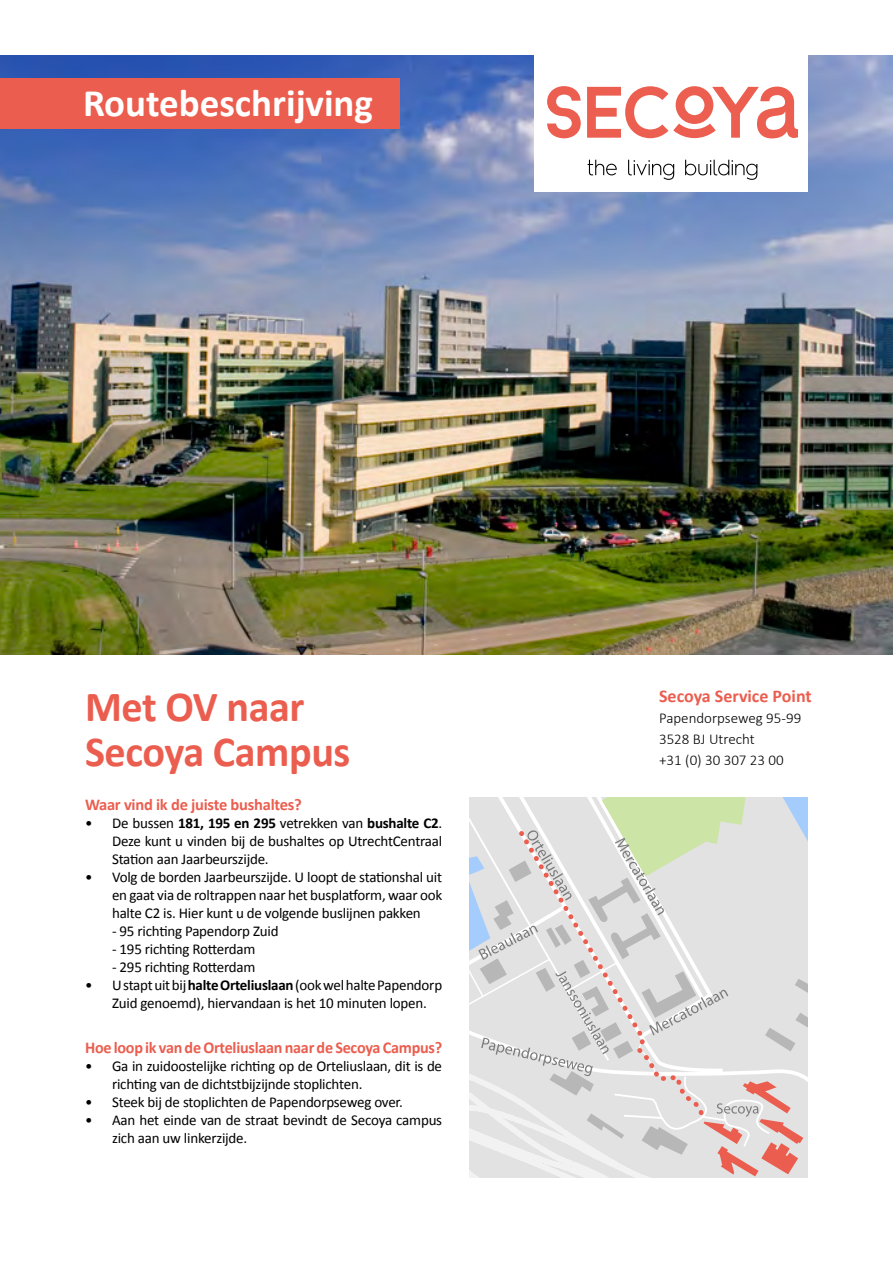
<style>
.page{position:relative;width:893px;height:1263px;background:#fff}
.page>*{position:absolute;margin:0;border:0;box-sizing:border-box;transform-origin:0 0}
.t1{font:700 43.05px/45px "Calibri";letter-spacing:-.01em;color:#eb5e4f}
.t2{font:700 39px "Calibri";color:#fff}
.t3{font:700 18px "Calibri";color:#eb5e4f}
.t4{font:700 16.5px "Calibri";letter-spacing:-.015em;color:#eb5e4f}
.t5{font:15px/18px "Calibri";letter-spacing:-.015em;color:#000}
.t6{font:300 15px/21px "Calibri";color:#000}
.s1{font-weight:700}
</style>
<div class="page">
<img style="left:0;top:55px;width:893px;height:600px">
<div style="left:0;top:78px;width:400px;height:51px;background:#eb5e4f"></div>
<div style="left:535px;top:39px;width:273px;height:152px;background:#fff"></div>
<svg style="left:547px;top:86px;width:34px;height:52px"></svg>
<svg style="left:587px;top:86px;width:211px;height:52px"></svg>
<svg style="left:588px;top:160px;width:29px;height:15px"></svg>
<svg style="left:628px;top:160px;width:46px;height:20px"></svg>
<svg style="left:685px;top:160px;width:72px;height:20px"></svg>
<svg style="left:469px;top:797px;width:339px;height:381px;background:#dfddda"></svg>
<svg style="left:515px;top:827px;width:191px;height:296px;background:#dddcd9"></svg>
<h2 class="t2" style="left:83px;top:78px;width:292px">Routebeschrijving</h2>
<h1 class="t1" style="left:85px;top:684px;width:267px">Met OV naar<br>Secoya Campus</h1>
<p class="t4" style="left:85px;top:794px;width:218px">Waar vind ik de juiste bushaltes?</p>
<p class="t5" style="left:112px;top:814px;width:332px;text-align:justify;text-indent:-27px">• De bussen <span class="s1">181, 195 en 295</span> vetrekken van <span class="s1">bushalte C2</span>.<br>Deze kunt u vinden bij de bushaltes op UtrechtCentraal Station aan Jaarbeurszijde.</p>
<p class="t5" style="left:112px;top:868px;width:332px;text-align:justify;text-indent:-27px">• Volg de borden Jaarbeurszijde. U loopt de stationshal uit en gaat via de roltrappen naar het busplatform, waar ook halte C2 is. Hier kunt u de volgende buslijnen pakken</p>
<p class="t5" style="left:112px;top:922px;width:168px">- 95 richting Papendorp Zuid</p>
<p class="t5" style="left:112px;top:940px;width:145px">- 195 richting Rotterdam</p>
<p class="t5" style="left:112px;top:958px;width:145px">- 295 richting Rotterdam</p>
<p class="t5" style="left:112px;top:976px;width:332px;text-indent:-27px">• U stapt uit bij <span class="s1">halte Orteliuslaan</span> (ook wel halte Papendorp<br>Zuid genoemd), hiervandaan is het 10 minuten lopen.</p>
<p class="t4" style="left:85px;top:1037px;width:359px">Hoe loop ik van de Orteliuslaan naar de Secoya Campus?</p>
<p class="t5" style="left:112px;top:1057px;width:332px;text-indent:-27px">• Ga in zuidoostelijke richting op de Orteliuslaan, dit is de richting van de dichtstbijzijnde stoplichten.</p>
<p class="t5" style="left:85px;top:1093px;width:319px">• Steek bij de stoplichten de Papendorpseweg over.</p>
<p class="t5" style="left:112px;top:1111px;width:332px;text-indent:-27px">• Aan het einde van de straat bevindt de Secoya campus zich aan uw linkerzijde.</p>
<p class="t3" style="left:659px;top:685px;width:154px">Secoya Service Point</p>
<p class="t6" style="left:659px;top:707px;width:144px">Papendorpseweg 95-99<br>3528 BJ Utrecht<br>+31 (0) 30 307 23 00</p>
</div>
